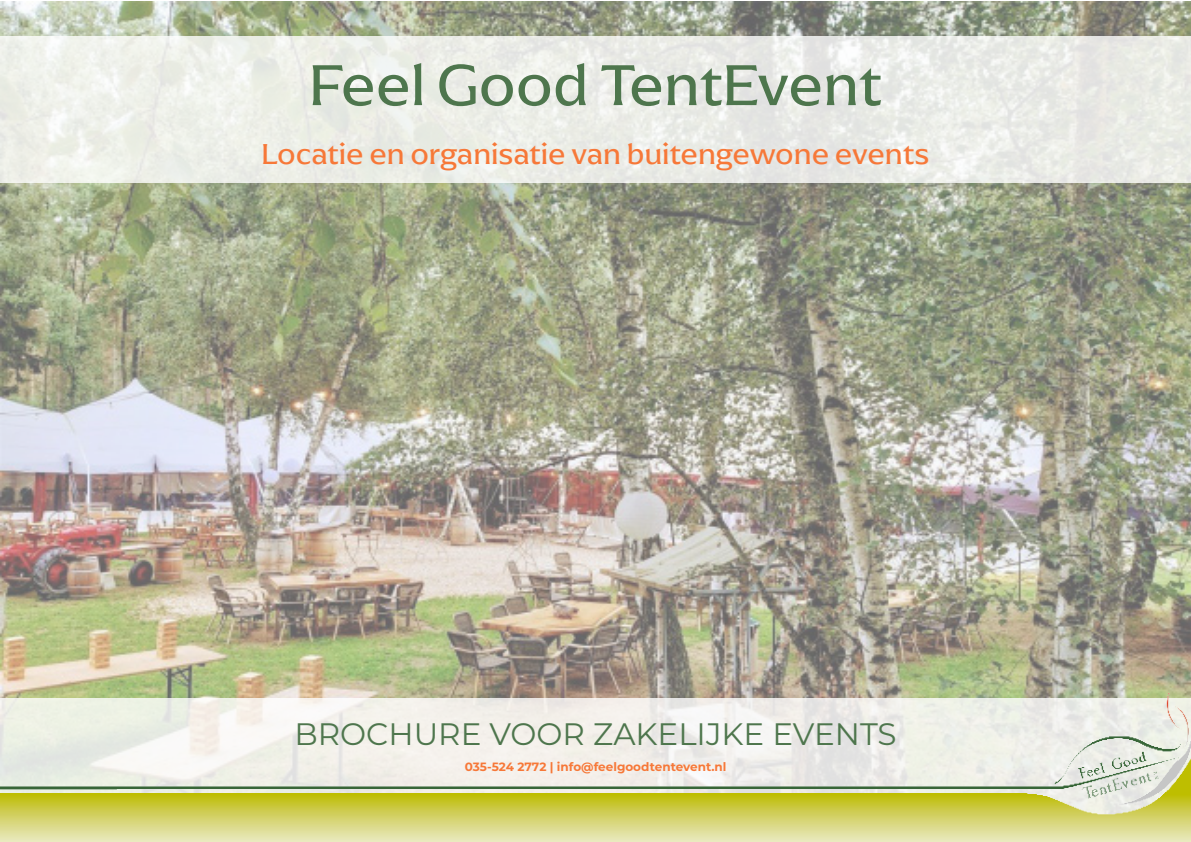
<style>
.page{position:relative;width:1191px;height:842px;background:#fff}
.page>*{position:absolute;margin:0;border:0;box-sizing:border-box;transform-origin:0 0}
.t1{font:60px "Arpona";color:#4e764d}
.t2{font:31px "Montserrat";color:#4e764d}
.t3{font:30px "Arpona";color:#f77838}
.t4{font:700 12px "Montserrat";color:#f77838}
</style>
<div class="page">
<img style="left:0;top:1px;width:1191px;height:692px">
<div style="left:0;top:36px;width:1191px;height:147px;background:#ebede7"></div>
<img style="left:0;top:693px;width:1191px;height:149px">
<p class="t1" style="left:309px;top:48px;width:574px">Feel Good TentEvent</p>
<p class="t3" style="left:262px;top:136px;width:669px">Locatie en organisatie van buitengewone events</p>
<p class="t2" style="left:294px;top:713px;width:603px">BROCHURE VOOR ZAKELIJKE EVENTS</p>
<p class="t4" style="left:465px;top:758px;width:263px">035-524 2772 | info@feelgoodtentevent.nl</p>
</div>
